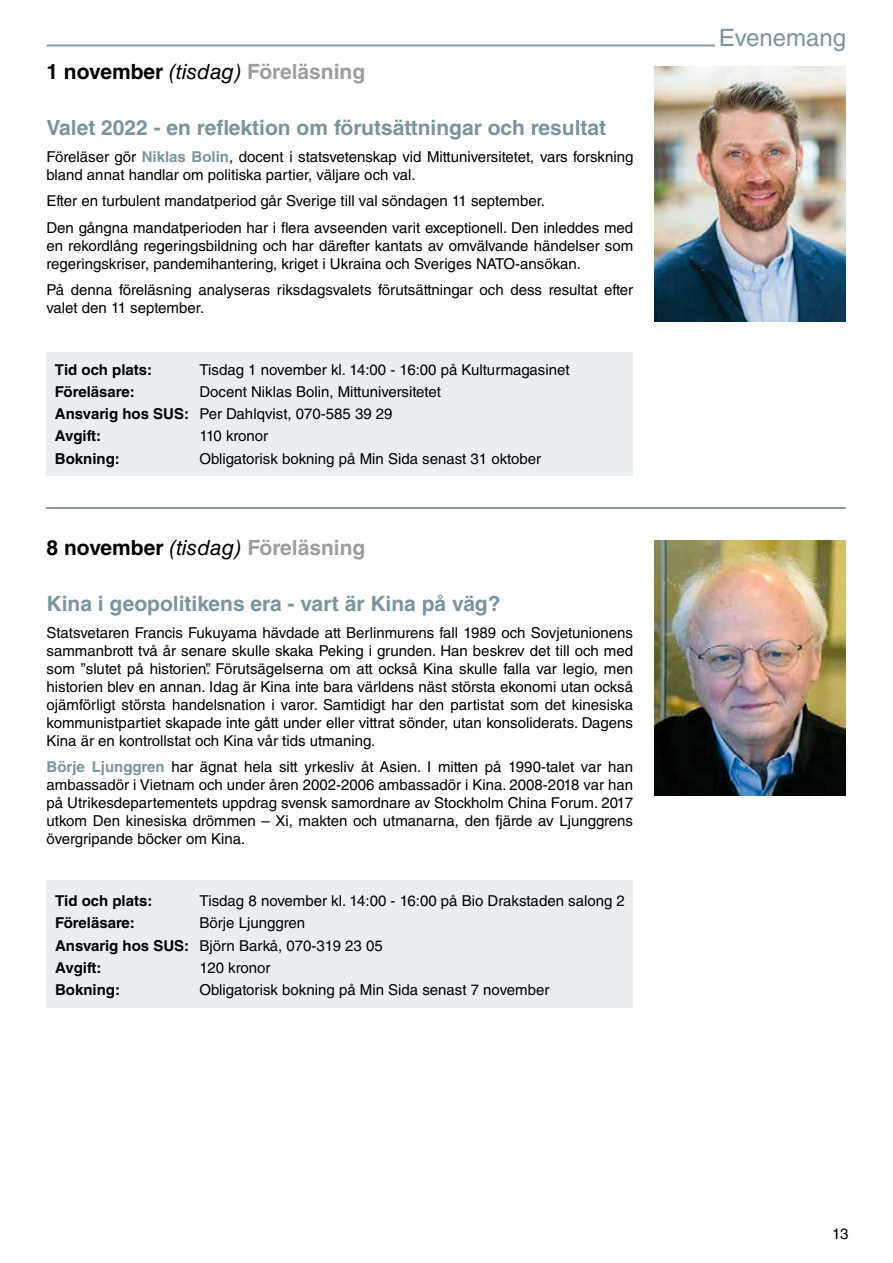
<style>
.page{position:relative;width:893px;height:1263px;background:#fff}
.page>*{position:absolute;margin:0;border:0;box-sizing:border-box;transform-origin:0 0}
.t1{font:24px "Helvetica LT Std";color:#7b95a0}
.t2{font:700 21px "Helvetica LT Std";color:#7b95a0}
.t3{font:700 21px "Helvetica LT Std";color:#9d9e9e}
.t4{font:15px/18px "Helvetica LT Std";color:#000}
.t5{font:700 15px "Helvetica LT Std";color:#000}
.s1{color:#000}
.s2{font-weight:400;font-style:italic;color:#000}
.s3{font-weight:700;color:#7b95a0}
.s4{font-weight:700}
</style>
<div class="page">
<div style="left:46px;top:880px;width:586px;height:128px;background:#e9eff1"></div>
<hr style="left:46px;top:507px;width:800px;height:2px;background:#7b95a0">
<div style="left:47px;top:352px;width:586px;height:124px;background:#e9eff1"></div>
<hr style="left:47px;top:45px;width:668px;height:1px;background:#7b95a0">
<img style="left:655px;top:66px;width:191px;height:255px">
<img style="left:655px;top:540px;width:191px;height:255px">
<h2 class="t3" style="left:46px;top:59px;width:320px"><span class="s1">1 november</span> <span class="s2">(tisdag)</span> Föreläsning</h2>
<h2 class="t2" style="left:46px;top:115px;width:561px">Valet 2022 - en reflektion om förutsättningar och resultat</h2>
<p class="t4" style="left:46px;top:147px;width:588px">Föreläser gör <span class="s3">Niklas Bolin</span>, docent i statsvetenskap vid Mittuniversitetet, vars forskning bland annat handlar om politiska partier, väljare och val.</p>
<p class="t4" style="left:46px;top:188px;width:588px;line-height:26.5px">Efter en turbulent mandatperiod går Sverige till val söndagen 11 september.<br>Den gångna mandatperioden har i flera avseenden varit exceptionell. Den inleddes med</p>
<p class="t4" style="left:46px;top:236px;width:588px">en rekordlång regeringsbildning och har därefter kantats av omvälvande händelser som regeringskriser, pandemihantering, kriget i Ukraina och Sveriges NATO-ansökan.</p>
<p class="t4" style="left:46px;top:281px;width:588px">På denna föreläsning analyseras riksdagsvalets förutsättningar och dess resultat efter valet den 11 september.</p>
<p class="t5" style="left:55px;top:360px;width:99px">Tid och plats:</p>
<p class="t4" style="left:199px;top:360px;width:372px">Tisdag 1 november kl. 14:00 - 16:00 på Kulturmagasinet</p>
<p class="t5" style="left:55px;top:383px;width:81px">Föreläsare:</p>
<p class="t4" style="left:55px;top:381px;width:388px;line-height:22.2px;text-indent:144px">Docent Niklas Bolin, Mittuniversitetet<br><span class="s4">Ansvarig hos SUS:</span> Per Dahlqvist, 070-585 39 29<br><span class="s4">Avgift:</span></p>
<p class="t4" style="left:199px;top:427px;width:70px">110 kronor</p>
<p class="t5" style="left:55px;top:449px;width:66px">Bokning:</p>
<p class="t4" style="left:199px;top:449px;width:343px">Obligatorisk bokning på Min Sida senast 31 oktober</p>
<h2 class="t3" style="left:47px;top:535px;width:320px"><span class="s1">8 november</span> <span class="s2">(tisdag)</span> Föreläsning</h2>
<h2 class="t2" style="left:47px;top:591px;width:455px">Kina i geopolitikens era - vart är Kina på väg?</h2>
<p class="t4" style="left:47px;top:624px;width:588px;text-align:justify">Statsvetaren Francis Fukuyama hävdade att Berlinmurens fall 1989 och Sovjetunionens sammanbrott två år senare skulle skaka Peking i grunden. Han beskrev det till och med som ”slutet på historien”. Förutsägelserna om att också Kina skulle falla var legio, men historien blev en annan. Idag är Kina inte bara världens näst största ekonomi utan också ojämförligt största handelsnation i varor. Samtidigt har den partistat som det kinesiska kommunistpartiet skapade inte gått under eller vittrat sönder, utan konsoliderats. Dagens Kina är en kontrollstat och Kina vår tids utmaning.</p>
<p class="t4" style="left:47px;top:758px;width:588px;text-align:justify"><span class="s3">Börje Ljunggren</span> har ägnat hela sitt yrkesliv åt Asien. I mitten på 1990-talet var han ambassadör i Vietnam och under åren 2002-2006 ambassadör i Kina. 2008-2018 var han på Utrikesdepartementets uppdrag svensk samordnare av Stockholm China Forum. 2017 utkom Den kinesiska drömmen – Xi, makten och utmanarna, den fjärde av Ljunggrens övergripande böcker om Kina.</p>
<p class="t5" style="left:55px;top:891px;width:99px">Tid och plats:</p>
<p class="t4" style="left:200px;top:892px;width:427px">Tisdag 8 november kl. 14:00 - 16:00 på Bio Drakstaden salong 2</p>
<p class="t5" style="left:55px;top:914px;width:81px">Föreläsare:</p>
<p class="t4" style="left:55px;top:912px;width:329px;line-height:22.2px;text-indent:144px">Börje Ljunggren<br><span class="s4">Ansvarig hos SUS:</span> Björn Barkå, 070-319 23 05<br><span class="s4">Avgift:</span></p>
<p class="t4" style="left:200px;top:958px;width:72px">120 kronor</p>
<p class="t5" style="left:55px;top:980px;width:66px">Bokning:</p>
<p class="t4" style="left:200px;top:981px;width:351px">Obligatorisk bokning på Min Sida senast 7 november</p>
<h1 class="t1" style="left:719px;top:24px;width:129px">Evenemang</h1>
<p class="t4" style="left:832px;top:1224px;width:18px">13</p>
</div>
